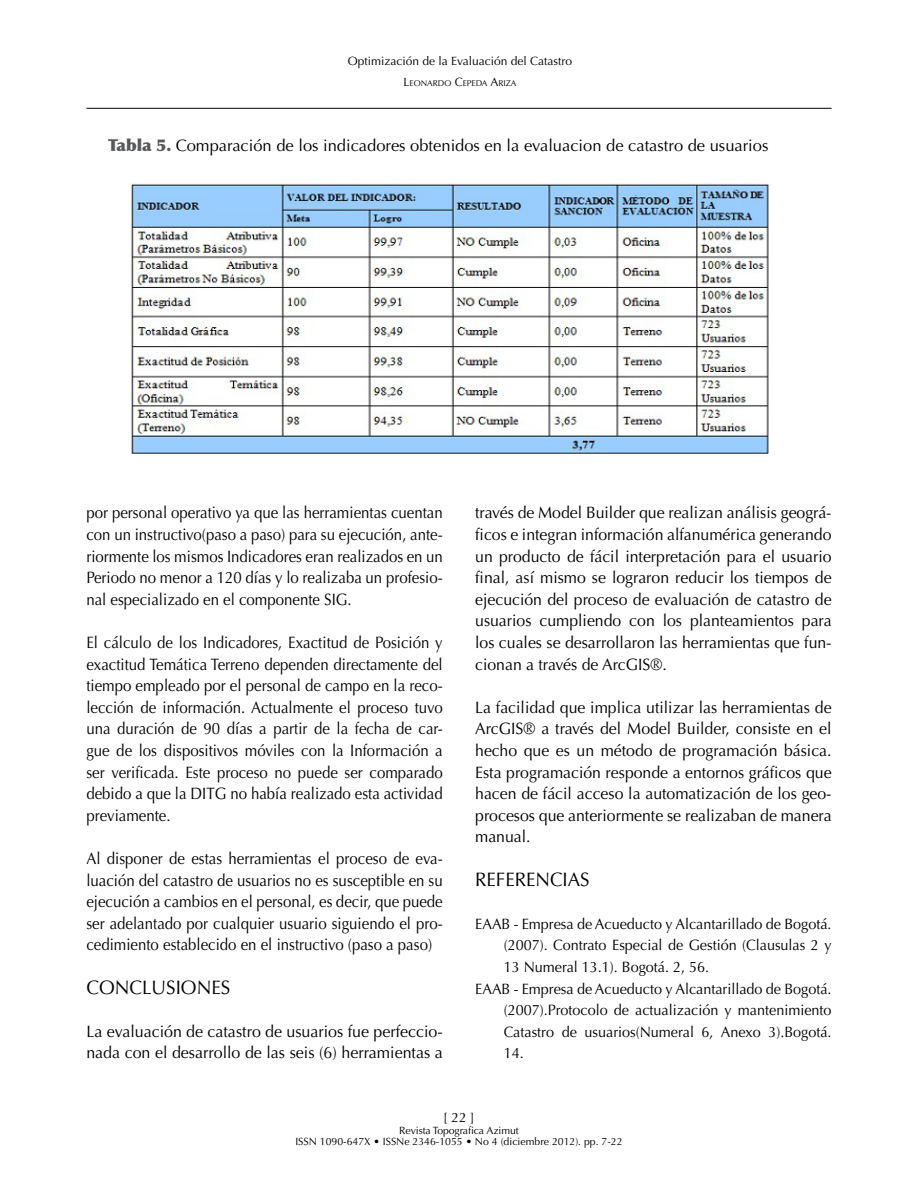
<style>
.page{position:relative;width:918px;height:1188px;background:#fff}
.page>*{position:absolute;margin:0;border:0;box-sizing:border-box;transform-origin:0 0}
.t1{font:19.5px "Optima LT Std";color:#000}
.t2{font:19.5px "Optima LT Std";color:#000;scale:.96 1}
.t3{font:16.5px/21.6px "Optima LT Std";color:#000;text-align:justify;scale:.91 1}
.t4{font:16.5px/21.6px "Optima LT Std";color:#000;text-align:justify;scale:.96 1}
.t5{font:16.5px/21.6px "Optima LT Std";color:#000}
.t6{font:15px "Optima LT Std";color:#000;scale:.96 1}
.t7{font:13.5px "Optima LT Std";color:#000}
.t8{font:12px "Optima LT Std";color:#000}
.t9{font:10.5px/10.8px "Optima LT Std";color:#000;text-align:center}
.t10{font:8.4px "Optima LT Std";color:#000}
.s1{font-size:12px}
.s2{font-weight:900;color:#58595b}
</style>
<div class="page">
<hr style="left:86px;top:108px;width:746px;height:1px;background:#000">
<img style="left:129px;top:183px;width:640px;height:271px">
<p class="t8" style="left:348px;top:54px;width:226px">Optimización de la Evaluación del Catastro</p>
<p class="t10" style="left:404px;top:79px;width:115px"><span class="s1">L</span>EONARDO <span class="s1">C</span>EPEDA <span class="s1">A</span>RIZA</p>
<p class="t5" style="left:108px;top:135px;width:662px"><span class="s2">Tabla 5.</span> Comparación de los indicadores obtenidos en la evaluacion de catastro de usuarios</p>
<p class="t3" style="left:86px;top:502px;width:393px">por personal operativo ya que las herramientas cuentan con un instructivo(paso a paso) para su ejecución, ante&shy;riormente los mismos Indicadores eran realizados en un Periodo no menor a 120 días y lo realizaba un profesio&shy;nal especializado en el componente SIG.</p>
<p class="t3" style="left:86px;top:632px;width:393px">El cálculo de los Indicadores, Exactitud de Posición y exactitud Temática Terreno dependen directamente del tiempo empleado por el personal de campo en la reco&shy;lección de información. Actualmente el proceso tuvo una duración de 90 días a partir de la fecha de car&shy;gue de los dispositivos móviles con la Información a ser verificada. Este proceso no puede ser comparado debido a que la DITG no había realizado esta actividad previamente.</p>
<p class="t3" style="left:86px;top:848px;width:393px">Al disponer de estas herramientas el proceso de eva&shy;luación del catastro de usuarios no es susceptible en su ejecución a cambios en el personal, es decir, que puede ser adelantado por cualquier usuario siguiendo el pro&shy;cedimiento establecido en el instructivo (paso a paso)</p>
<p class="t1" style="left:86px;top:976px;width:145px">CONCLUSIONES</p>
<p class="t5" style="left:86px;top:1021px;width:358px">La evaluación de catastro de usuarios fue perfeccio&shy;nada con el desarrollo de las seis (6) herramientas a</p>
<p class="t4" style="left:475px;top:502px;width:373px">través de Model Builder que realizan análisis geográ&shy;ficos e integran información alfanumérica generando un producto de fácil interpretación para el usuario final, así mismo se lograron reducir los tiempos de ejecución del proceso de evaluación de catastro de usuarios cumpliendo con los planteamientos para los cuales se desarrollaron las herramientas que fun&shy;cionan a través de ArcGIS®.</p>
<p class="t4" style="left:475px;top:697px;width:373px">La facilidad que implica utilizar las herramientas de ArcGIS® a través del Model Builder, consiste en el hecho que es un método de programación básica.<br>Esta programación responde a entornos gráficos que hacen de fácil acceso la automatización de los geo&shy;procesos que anteriormente se realizaban de manera manual.</p>
<p class="t2" style="left:475px;top:868px;width:24px">Referencias</p>
<p class="t6" style="left:475px;top:915px;width:373px">EAAB - Empresa de Acueducto y Alcantarillado de Bogotá.</p>
<p class="t6" style="left:504px;top:937px;width:343px">(2007). Contrato Especial de Gestión (Clausulas 2 y</p>
<p class="t6" style="left:504px;top:958px;width:216px">13 Numeral 13.1). Bogotá. 2, 56.</p>
<p class="t6" style="left:475px;top:980px;width:373px">EAAB - Empresa de Acueducto y Alcantarillado de Bogotá.</p>
<p class="t6" style="left:504px;top:1001px;width:343px">(2007).Protocolo de actualización y mantenimiento</p>
<p class="t6" style="left:504px;top:1023px;width:343px">Catastro de usuarios(Numeral 6, Anexo 3).Bogotá.</p>
<p class="t6" style="left:504px;top:1045px;width:22px">14.</p>
<p class="t7" style="left:443px;top:1110px;width:33px">[ 22 ]</p>
<p class="t9" style="left:295px;top:1125px;width:329px">Revista Topografica Azimut<br>ISSN 1090-647X • ISSNe 2346-1055 • No 4 (diciembre 2012). pp. 7-22</p>
</div>
